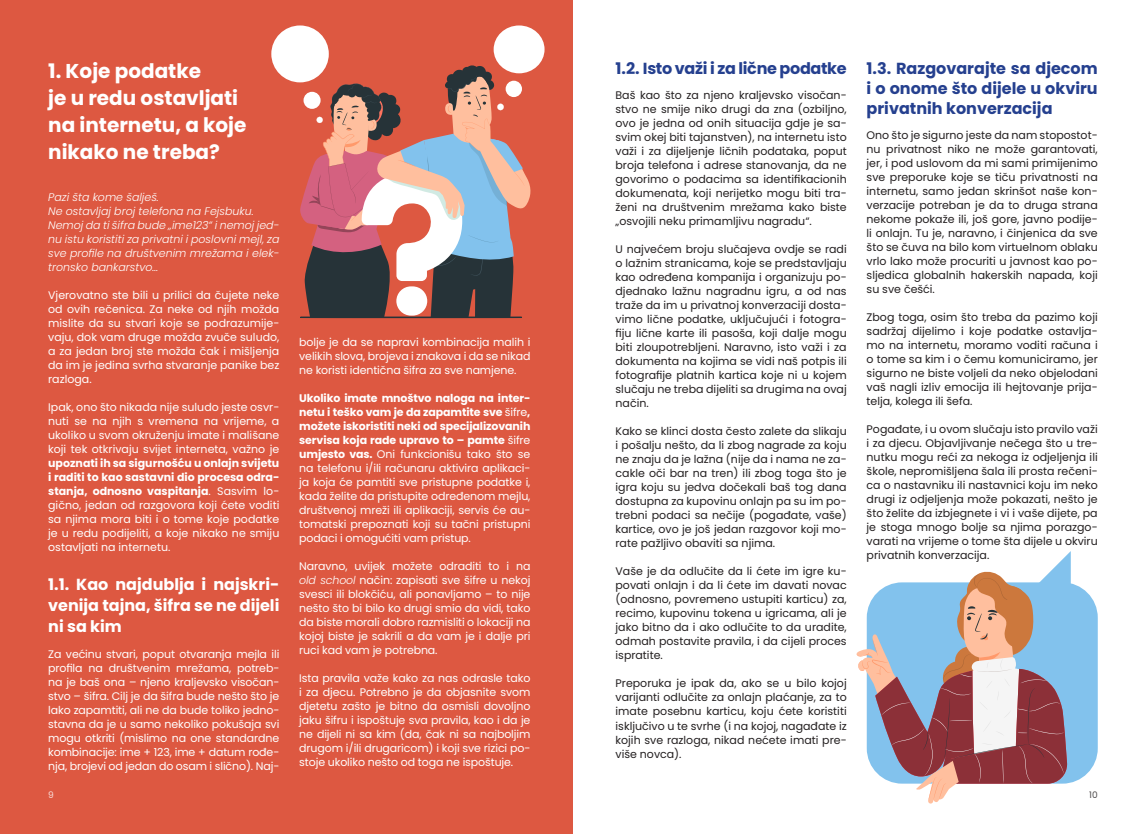
<style>
.page{position:relative;width:1146px;height:834px;background:#fff}
.page>*{position:absolute;margin:0;border:0;box-sizing:border-box;transform-origin:0 0}
.t1{font:700 20px/27px "Poppins";color:#fff}
.t2{font:700 16px/20px "Poppins";color:#25408f;text-align:justify}
.t3{font:700 16px/21px "Poppins";color:#fff;text-align:justify}
.t4{font:700 16px "Poppins";letter-spacing:-.02em;color:#25408f}
.t5{font:11px/14px "Poppins";color:#231f20;text-align:justify}
.t6{font:11px/14px "Poppins";letter-spacing:-.01em;color:#fff;text-align:justify}
.t7{font:italic 300 11px/14px "Poppins";color:#fff}
.t8{font:9px "Poppins";color:#231f20}
.t9{font:9px "Poppins";color:#fff}
.s1{font-weight:700}
.s2{font-weight:300;font-style:italic}
</style>
<div class="page">
<div style="left:0;top:0;width:573px;height:833px;background:#dd5841"></div>
<svg style="left:299px;top:65px;width:233px;height:253px"></svg>
<div style="left:271px;top:25px;width:58px;height:57px;background:#fff;border-radius:50%"></div>
<div style="left:493px;top:25px;width:51px;height:48px;background:#fff;border-radius:50%"></div>
<svg style="left:1070px;top:582px;width:27px;height:201px;background:#8dc7ee"></svg>
<svg style="left:856px;top:552px;width:214px;height:251px"></svg>
<h1 class="t1" style="left:48px;top:57px;width:200px">1. Koje podatke<br>je u redu ostavljati na internetu, a koje nikako ne treba?</h1>
<p class="t7" style="left:48px;top:190px;width:233px">Pazi šta kome šalješ.<br>Ne ostavljaj broj telefona na Fejsbuku.<br>Nemoj da ti šifra bude „ime123“ i nemoj jed&shy;nu istu koristiti za privatni i poslovni mejl, za sve profile na društvenim mrežama i elek&shy;tronsko bankarstvo…</p>
<p class="t6" style="left:48px;top:288px;width:233px">Vjerovatno ste bili u prilici da čujete neke od ovih rečenica. Za neke od njih možda mislite da su stvari koje se podrazumije&shy;vaju, dok vam druge možda zvuče suludo, a za jedan broj ste možda čak i mišljenja da im je jedina svrha stvaranje panike bez razloga.</p>
<p class="t6" style="left:48px;top:400px;width:233px">Ipak, ono što nikada nije suludo jeste osvr&shy;nuti se na njih s vremena na vrijeme, a ukoliko u svom okruženju imate i mališane koji tek otkrivaju svijet interneta, važno je</p>
<p class="t6" style="left:48px;top:456px;width:233px"><span class="s1">upoznati ih sa sigurnošću u onlajn svijetu i raditi to kao sastavni dio procesa odra&shy;stanja, odnosno vaspitanja</span>. Sasvim lo&shy;gično, jedan od razgovora koji ćete voditi sa njima mora biti i o tome koje podatke je u redu podijeliti, a koje nikako ne smiju ostavljati na internetu.</p>
<h2 class="t3" style="left:48px;top:574px;width:233px">1.1. Kao najdublja i najskri&shy;venija tajna, šifra se ne dijeli ni sa kim</h2>
<p class="t6" style="left:48px;top:646px;width:233px">Za većinu stvari, poput otvaranja mejla ili profila na društvenim mrežama, potreb&shy;na je baš ona – njeno kraljevsko visočan&shy;stvo – šifra. Cilj je da šifra bude nešto što je lako zapamtiti, ali ne da bude toliko jedno&shy;stavna da je u samo nekoliko pokušaja svi mogu otkriti (mislimo na one standardne kombinacije: ime + 123, ime + datum rođe&shy;nja, brojevi od jedan do osam i slično). Naj-</p>
<p class="t9" style="left:48px;top:789px;width:7px">9</p>
<p class="t6" style="left:299px;top:335px;width:233px">bolje je da se napravi kombinacija malih i velikih slova, brojeva i znakova i da se nikad ne koristi identična šifra za sve namjene.</p>
<p class="t6" style="left:299px;top:391px;width:233px"><span class="s1">Ukoliko imate mnoštvo naloga na inter&shy;netu i teško vam je da zapamtite sve</span> šifre<span class="s1">, možete iskoristiti neki od specijalizovanih servisa koja rade upravo to – pamte</span> šifre <span class="s1">umjesto vas.</span> Oni funkcionišu tako što se na telefonu i/ili računaru aktivira aplikaci&shy;ja koja će pamtiti sve pristupne podatke i, kada želite da pristupite određenom mejlu, društvenoj mreži ili aplikaciji, servis će au&shy;tomatski prepoznati koji su tačni pristupni podaci i omogućiti vam pristup.</p>
<p class="t6" style="left:299px;top:559px;width:233px">Naravno, uvijek možete odraditi to i na <span class="s2">old school</span> način: zapisati sve šifre u nekoj svesci ili blokčiću, ali ponavljamo – to nije nešto što bi bilo ko drugi smio da vidi, tako da biste morali dobro razmisliti o lokaciji na kojoj biste je sakrili a da vam je i dalje pri ruci kad vam je potrebna.</p>
<p class="t6" style="left:299px;top:671px;width:233px">Ista pravila važe kako za nas odrasle tako i za djecu. Potrebno je da objasnite svom djetetu zašto je bitno da osmisli dovoljno jaku šifru i ispoštuje sva pravila, kao i da je ne dijeli ni sa kim (da, čak ni sa najboljim drugom i/ili drugaricom) i koji sve rizici po&shy;stoje ukoliko nešto od toga ne ispoštuje.</p>
<h2 class="t4" style="left:615px;top:59px;width:233px">1.2. Isto važi i za lične podatke</h2>
<p class="t5" style="left:615px;top:88px;width:233px">Baš kao što za njeno kraljevsko visočan&shy;stvo ne smije niko drugi da zna (ozbiljno, ovo je jedna od onih situacija gdje je sa&shy;svim okej biti tajanstven), na internetu isto važi i za dijeljenje ličnih podataka, poput broja telefona i adrese stanovanja, da ne govorimo o podacima sa identifikacionih dokumenata, koji nerijetko mogu biti tra&shy;ženi na društvenim mrežama kako biste „osvojili neku primamljivu nagradu“.</p>
<p class="t5" style="left:615px;top:242px;width:233px">U najvećem broju slučajeva ovdje se radi o lažnim stranicama, koje se predstavljaju kao određena kompanija i organizuju po&shy;djednako lažnu nagradnu igru, a od nas traže da im u privatnoj konverzaciji dosta&shy;vimo lične podatke, uključujući i fotogra&shy;fiju lične karte ili pasoša, koji dalje mogu biti zloupotrebljeni. Naravno, isto važi i za dokumenta na kojima se vidi naš potpis ili fotografije platnih kartica koje ni u kojem slučaju ne treba dijeliti sa drugima na ovaj način.</p>
<p class="t5" style="left:615px;top:424px;width:233px">Kako se klinci dosta često zalete da slikaju i pošalju nešto, da li zbog nagrade za koju ne znaju da je lažna (nije da i nama ne za&shy;cakle oči bar na tren) ili zbog toga što je igra koju su jedva dočekali baš tog dana dostupna za kupovinu onlajn pa su im po&shy;trebni podaci sa nečije (pogađate, vaše) kartice, ovo je još jedan razgovor koji mo&shy;rate pažljivo obaviti sa njima.</p>
<p class="t5" style="left:615px;top:564px;width:233px">Vaše je da odlučite da li ćete im igre ku&shy;povati onlajn i da li ćete im davati novac (odnosno, povremeno ustupiti karticu) za, recimo, kupovinu tokena u igricama, ali je jako bitno da i ako odlučite to da uradite, odmah postavite pravila, i da cijeli proces ispratite.</p>
<p class="t5" style="left:615px;top:676px;width:233px">Preporuka je ipak da, ako se u bilo kojoj varijanti odlučite za onlajn plaćanje, za to imate posebnu karticu, koju ćete koristiti isključivo u te svrhe (i na kojoj, nagađate iz kojih sve razloga, nikad nećete imati pre&shy;više novca).</p>
<h2 class="t2" style="left:866px;top:58px;width:233px">1.3. Razgovarajte sa djecom i o onome što dijele u okviru privatnih konverzacija</h2>
<p class="t5" style="left:866px;top:128px;width:233px">Ono što je sigurno jeste da nam stopostot&shy;nu privatnost niko ne može garantovati, jer, i pod uslovom da mi sami primijenimo sve preporuke koje se tiču privatnosti na internetu, samo jedan skrinšot naše kon&shy;verzacije potreban je da to druga strana nekome pokaže ili, još gore, javno podije&shy;li onlajn. Tu je, naravno, i činjenica da sve što se čuva na bilo kom virtuelnom oblaku vrlo lako može procuriti u javnost kao po&shy;sljedica globalnih hakerskih napada, koji su sve češći.</p>
<p class="t5" style="left:866px;top:310px;width:233px">Zbog toga, osim što treba da pazimo koji sadržaj dijelimo i koje podatke ostavlja&shy;mo na internetu, moramo voditi računa i o tome sa kim i o čemu komuniciramo, jer sigurno ne biste voljeli da neko objelodani vaš nagli izliv emocija ili hejtovanje prija&shy;telja, kolega ili šefa.</p>
<p class="t5" style="left:866px;top:422px;width:233px">Pogađate, i u ovom slučaju isto pravilo važi i za djecu. Objavljivanje nečega što u tre&shy;nutku mogu reći za nekoga iz odjeljenja ili škole, nepromišljena šala ili prosta rečeni&shy;ca o nastavniku ili nastavnici koju im neko drugi iz odjeljenja može pokazati, nešto je što želite da izbjegnete i vi i vaše dijete, pa je stoga mnogo bolje sa njima porazgo&shy;varati na vrijeme o tome šta dijele u okviru privatnih konverzacija.</p>
<p class="t8" style="left:1088px;top:789px;width:10px">10</p>
</div>
